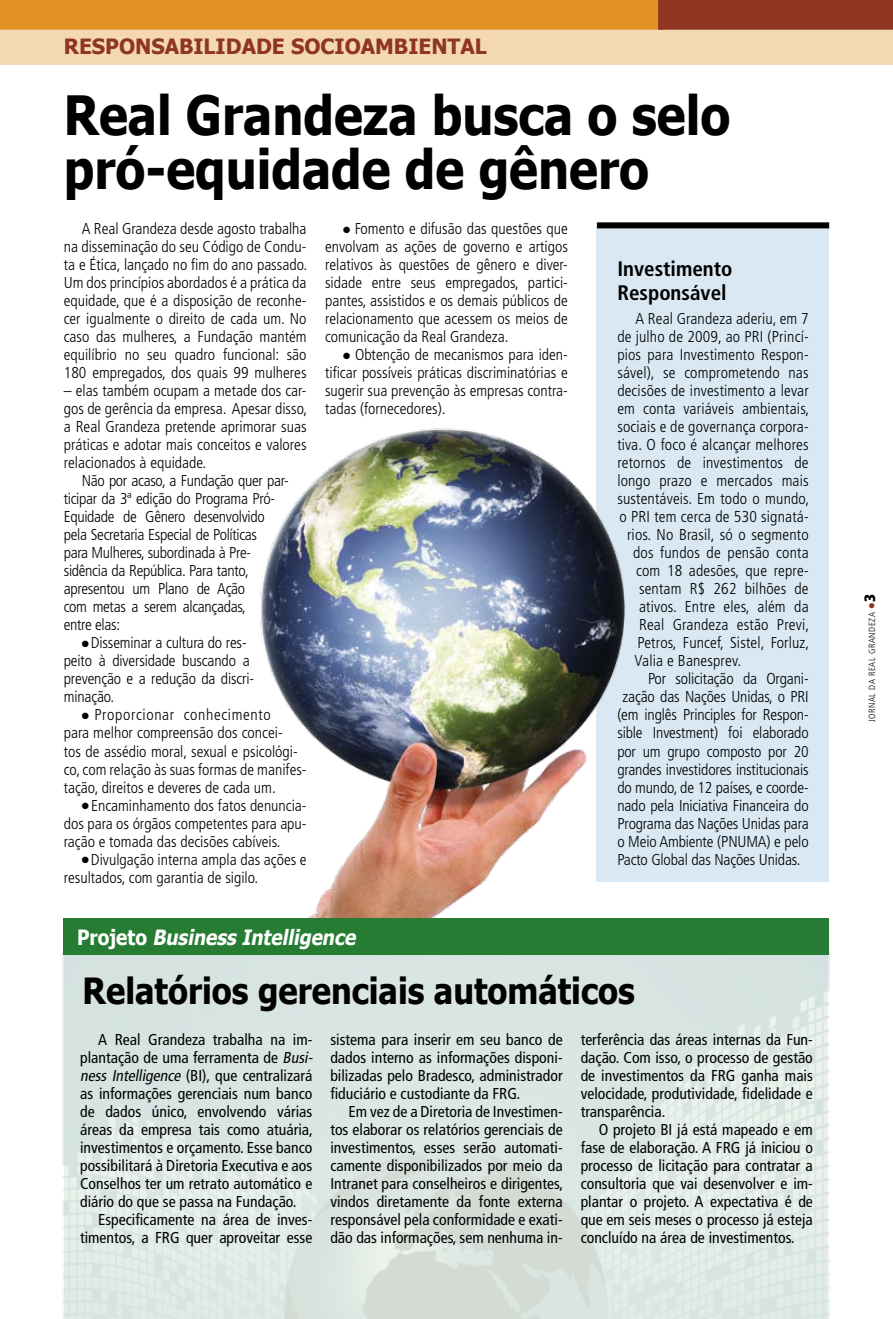
<style>
.page{position:relative;width:893px;height:1319px;background:#fff}
.page>*{position:absolute;margin:0;border:0;box-sizing:border-box;transform-origin:0 0}
.t1{font:700 54px/54px "Tahoma";color:#000;scale:.9 1}
.t2{font:700 36px "Tahoma";color:#000;scale:.9 1}
.t3{font:700 21px "Tahoma";color:#8f3622}
.t4{font:italic 700 21px "Tahoma";color:#fff;scale:.9 1}
.t5{font:700 condensed 21px/24px "Frutiger";color:#000}
.t6{font:300 condensed 15.75px/18px "Frutiger";color:#000;text-align:justify}
.t7{font:condensed 15.75px/18px "Frutiger";color:#000;text-align:justify}
.t8{font:300 condensed 15.75px/18px "Frutiger";letter-spacing:-.02em;color:#000}
.t9{font:300 condensed 9px "Frutiger";letter-spacing:.06em;color:#000}
.s1{font-style:normal}
.s2{font-style:italic}
.s3{color:#8f3622}
</style>
<div class="page">
<svg style="left:0;top:0;width:893px;height:30px"></svg>
<div style="left:596px;top:222px;width:232px;height:659px;background:#d9e8f2"></div>
<img style="left:260px;top:428px;width:376px;height:490px">
<img style="left:63px;top:950px;width:766px;height:368px">
<div style="left:0;top:30px;width:893px;height:34px;background:#f4d8b4"></div>
<div style="left:64px;top:918px;width:765px;height:36px;background:#267c32"></div>
<div style="left:597px;top:222px;width:232px;height:6px;background:#000"></div>
<h3 class="t3" style="left:64px;top:32px;width:15px">respo</h3>
<h3 class="t3" style="left:135px;top:32px;width:73px">nsabilidade</h3>
<h3 class="t3" style="left:291px;top:32px;width:15px">socioa</h3>
<h3 class="t3" style="left:375px;top:32px;width:87px">mbiental</h3>
<h1 class="t1" style="left:64px;top:84px;width:742px">Real Grandeza busca o selo pró-equidade de gênero</h1>
<p class="t6" style="left:64px;top:220px;width:245px;text-indent:18px">A Real Grandeza desde agosto trabalha na disseminação do seu Código de Condu&shy;ta e Ética, lançado no fim do ano passado.<br>U m dos princípios abordados é a prática da equidade, que é a disposição de reconhe&shy;cer igualmente o direito de cada um. No caso das mulheres, a Fundação mantém equilíbrio no seu quadro funcional: são 180 empregados, dos quais 99 mulheres</p>
<p class="t6" style="left:64px;top:382px;width:245px">– elas também ocupam a metade dos car&shy;gos de gerência da empresa. Apesar disso, a Real Grandeza pretende aprimorar suas práticas e adotar mais conceitos e valores relacionados à equidade.</p>
<p class="t8" style="left:64px;top:472px;width:226px;text-indent:18px">Não por acaso, a Fundação quer par&shy;ticipar da 3ª edição do Programa Pró-<br>Equidade de Gênero desenvolvido pela Secretaria Especial de Políticas<br>para Mulheres, subordinada à Pre&shy;sidência da República. Para tanto, apresentou um Plano de Ação<br>com metas a serem alcançadas,<br>entre elas:</p>
<p class="t6" style="left:64px;top:634px;width:192px;text-align:left;text-indent:18px">● Disseminar a cultura do res&shy;peito à diversidade buscando a prevenção e a redução da discri&shy;minação.</p>
<p class="t6" style="left:64px;top:706px;width:244px;text-align:left;text-indent:18px">● Proporcionar conhecimento<br>para melhor compreensão dos concei-<br>tos de assédio moral, sexual e psicológi&shy;co, com relação às suas formas de manifes&shy;tação, direitos e deveres de cada um.</p>
<p class="t6" style="left:64px;top:796px;width:244px;text-indent:18px">● Encaminhamento dos fatos denuncia&shy;dos para os órgãos competentes para apu&shy;ração e tomada das decisões cabíveis.</p>
<p class="t6" style="left:64px;top:850px;width:244px;text-indent:18px">● Divulgação interna ampla das ações e resultados, com garantia de sigilo.</p>
<p class="t6" style="left:325px;top:220px;width:244px;text-indent:18px">● Fomento e difusão das questões que envolvam as ações de governo e artigos relativos às questões de gênero e diver&shy;sidade entre seus empregados, partici&shy;pantes, assistidos e os demais públicos de relacionamento que acessem os meios de comunicação da Real Grandeza.</p>
<p class="t6" style="left:325px;top:346px;width:244px;text-indent:18px">● Obtenção de mecanismos para iden&shy;tificar possíveis práticas discriminatórias e sugerir sua prevenção às empresas contra&shy;tadas (fornecedores).</p>
<h3 class="t5" style="left:617px;top:257px;width:117px">Investimento<br>Responsável</h3>
<p class="t6" style="left:635px;top:310px;width:175px">A Real Grandeza aderiu, em 7</p>
<p class="t6" style="left:617px;top:328px;width:193px">de julho de 2009, ao PRI (Princí-</p>
<p class="t6" style="left:617px;top:346px;width:193px">pios para Investimento Respon-</p>
<p class="t6" style="left:617px;top:364px;width:193px">sável), se comprometendo nas</p>
<p class="t6" style="left:617px;top:382px;width:193px">decisões de investimento a levar</p>
<p class="t6" style="left:617px;top:400px;width:193px">em conta variáveis ambientais,</p>
<p class="t6" style="left:617px;top:418px;width:193px">sociais e de governança corpora-</p>
<p class="t6" style="left:617px;top:436px;width:193px">tiva. O foco é alcançar melhores</p>
<p class="t6" style="left:617px;top:454px;width:193px">retornos de investimentos de</p>
<p class="t6" style="left:617px;top:472px;width:193px">longo prazo e mercados mais</p>
<p class="t6" style="left:617px;top:490px;width:193px">sustentáveis. Em todo o mundo,</p>
<p class="t6" style="left:620px;top:508px;width:191px">o PRI tem cerca de 530 signatá-</p>
<p class="t6" style="left:627px;top:526px;width:183px">rios. No Brasil, só o segmento</p>
<p class="t6" style="left:633px;top:544px;width:177px">dos fundos de pensão conta</p>
<p class="t6" style="left:636px;top:562px;width:174px">com 18 adesões, que repre-</p>
<p class="t6" style="left:639px;top:580px;width:171px">sentam R$ 262 bilhões de</p>
<p class="t6" style="left:639px;top:598px;width:171px">ativos. Entre eles, além da</p>
<p class="t6" style="left:639px;top:616px;width:172px">Real Grandeza estão Previ,</p>
<p class="t6" style="left:638px;top:634px;width:173px">Petros, Funcef, Sistel, Forluz,</p>
<p class="t6" style="left:635px;top:652px;width:108px">Valia e Banesprev.</p>
<p class="t6" style="left:648px;top:670px;width:162px">Por solicitação da Organi-</p>
<p class="t6" style="left:623px;top:688px;width:188px">zação das Nações U nidas, o PRI</p>
<p class="t6" style="left:617px;top:706px;width:193px">(em inglês Principles for Respon-</p>
<p class="t6" style="left:617px;top:724px;width:193px">sible Investment) foi elaborado</p>
<p class="t6" style="left:617px;top:742px;width:193px">por um grupo composto por 20</p>
<p class="t6" style="left:617px;top:760px;width:193px">grandes investidores institucionais</p>
<p class="t6" style="left:617px;top:778px;width:193px">do mundo, de 12 países, e coorde-</p>
<p class="t6" style="left:617px;top:796px;width:193px">nado pela Iniciativa Financeira do</p>
<p class="t6" style="left:617px;top:814px;width:193px">Programa das Nações U nidas para</p>
<p class="t6" style="left:617px;top:832px;width:193px">o Meio Ambiente (PNU MA) e pelo</p>
<p class="t6" style="left:617px;top:850px;width:185px">Pacto Global das Nações U nidas.</p>
<h3 class="t4" style="left:77px;top:922px;width:316px"><span class="s1">P r oj e t o</span> Business Intelligence</h3>
<h2 class="t2" style="left:83px;top:965px;width:615px">Relatórios gerenciais automáticos</h2>
<p class="t7" style="left:80px;top:1030px;width:237px;text-align:left;text-indent:18px">A Real Grandeza trabalha na im&shy;plantação de uma ferramenta de <span class="s2">Busi&shy;ness Intelligence</span> (BI), que centralizará as informações gerenciais num banco de dados único, envolvendo várias áreas da empresa tais como atuária, investimentos e orçamento. Esse banco possibilitará à Diretoria Executiva e aos Conselhos ter um retrato automático e diário do que se passa na Fundação.</p>
<p class="t7" style="left:80px;top:1210px;width:234px;text-align:right">Especificamente na área de inves&shy;timentos, a FRG quer aproveitar esse</p>
<p class="t7" style="left:330px;top:1030px;width:234px">sistema para inserir em seu banco de dados interno as informações disponi&shy;bilizadas pelo Bradesco, administrador fiduciário e custodiante da FRG.</p>
<p class="t7" style="left:330px;top:1102px;width:234px;text-indent:18px">Em vez de a Diretoria de Investimen&shy;tos elaborar os relatórios gerenciais de investimentos, esses serão automati&shy;camente disponibilizados por meio da Intranet para conselheiros e dirigentes, vindos diretamente da fonte externa responsável pela conformidade e exati&shy;dão das informações, sem nenhuma in-</p>
<p class="t7" style="left:581px;top:1030px;width:234px">terferência das áreas internas da Fun&shy;dação. Com isso, o processo de gestão de investimentos da FRG ganha mais velocidade, produtividade, fidelidade e transparência.</p>
<p class="t7" style="left:581px;top:1120px;width:234px;text-indent:18px">O projeto BI já está mapeado e em fase de elaboração. A FRG já iniciou o processo de licitação para contratar a consultoria que vai desenvolver e im&shy;plantar o projeto. A expectativa é de que em seis meses o processo já esteja concluído na área de investimentos.</p>
<p class="t9" style="left:867px;top:722px;width:121px;rotate:-90deg">Jornal da Real Grandeza <span class="s3">●</span></p>
</div>
